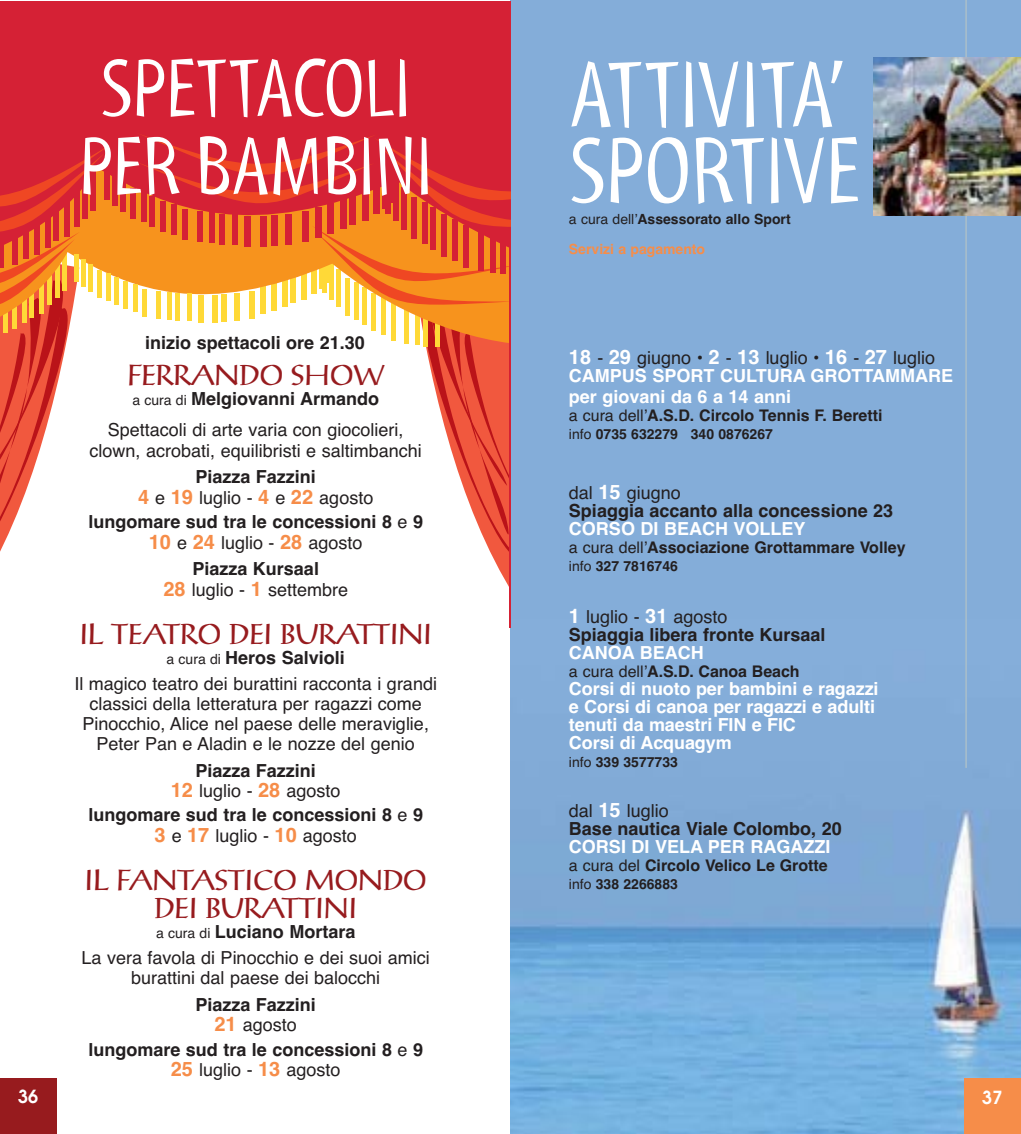
<style>
.page{position:relative;width:1021px;height:1134px;background:#fff}
.page>*{position:absolute;margin:0;border:0;box-sizing:border-box;transform-origin:0 0}
.t1{font:96px/76px "Myriad Std Tilt";color:#fff}
.t2{font:84px/78px "Myriad Std Tilt";color:#fff}
.t3{font:28px/28px "Post Antiqua";color:#971b1e;text-align:center}
.t4{font:18px/20.6px "Helvetica";color:#231f20;text-align:center}
.t5{font:700 18px/20.6px "Helvetica";color:#231f20;text-align:center}
.t6{font:700 18px/18px "Helvetica";letter-spacing:-.005em;color:#fff}
.t7{font:600 18px "Avant Garde";color:#fff}
.t8{font:700 16px "Helvetica";color:#231f20}
.t9{font:700 14px/30px "Helvetica";color:#231f20}
.s1{font-size:14px}
.s2{font-weight:700}
.s3{font-weight:700;font-size:20px;color:#f68d49}
.s4{font-weight:400}
.s5{font-size:20px;color:#f68d49}
.s6{color:#f68d49}
.s7{font-size:20px}
.s8{font-weight:400;color:#231f20}
.s9{font-size:20px;color:#fff}
</style>
<div class="page">
<img style="left:510px;top:1px;width:510px;height:1133px">
<div style="left:0;top:1078px;width:56px;height:56px;background:#971b1e"></div>
<div style="left:964px;top:1078px;width:56px;height:56px;background:#f68d49"></div>
<hr style="left:965px;top:1px;width:1px;height:767px;background:#fff">
<img style="left:873px;top:58px;width:147px;height:157px">
<hr style="left:508px;top:73px;width:2px;height:555px;background:#d52135">
<div style="left:0;top:105px;width:508px;height:28px;background:#d52135"></div>
<svg style="left:0;top:133px;width:510px;height:482px"></svg>
<div style="left:0;top:1px;width:510px;height:104px;background:#d52135"></div>
<h2 class="t2" style="left:79px;top:54px;width:355px">SPETTACOLI<br>PER BAMBINI</h2>
<p class="t5" style="left:145px;top:335px;width:221px">inizio spettacoli ore 21.30</p>
<h3 class="t3" style="left:127px;top:363px;width:258px">FERRANDO SHOW</h3>
<p class="t4" style="left:108px;top:385px;width:297px;line-height:30.6px"><span class="s1">a cura di</span> <span class="s2">Melgiovanni Armando<br></span>Spettacoli di arte varia con giocolieri,</p>
<p class="t4" style="left:90px;top:442px;width:333px">clown, acrobati, equilibristi e saltimbanchi</p>
<p class="t4" style="left:138px;top:468px;width:237px"><span class="s2">Piazza Fazzini<br></span><span class="s3">4</span> e <span class="s3">19</span> luglio - <span class="s3">4</span> e <span class="s3">22</span> agosto</p>
<p class="t5" style="left:88px;top:513px;width:336px">lungomare sud tra le concessioni 8 <span class="s4">e</span> 9<br><span class="s5">10</span> <span class="s4">e</span> <span class="s5">24</span> <span class="s4">luglio -</span> <span class="s5">28</span> <span class="s4">agosto</span></p>
<p class="t4" style="left:163px;top:560px;width:186px"><span class="s2">Piazza Kursaal<br></span><span class="s3">28</span> luglio - <span class="s3">1</span> settembre</p>
<h3 class="t3" style="left:80px;top:622px;width:353px">IL TEATRO DEI BURATTINI</h3>
<p class="t4" style="left:74px;top:646px;width:364px;line-height:26px"><span class="s1">a cura di</span> <span class="s2">Heros Salvioli<br></span>Il magico teatro dei burattini racconta i grandi</p>
<p class="t4" style="left:82px;top:695px;width:348px;line-height:20px">classici della letteratura per ragazzi come<br>Pinocchio, Alice nel paese delle meraviglie,<br>Peter Pan e Aladin e le nozze del genio</p>
<p class="t5" style="left:171px;top:762px;width:171px">Piazza Fazzini<br><span class="s5">12</span> <span class="s4">luglio -</span> <span class="s5">28</span> <span class="s4">agosto</span></p>
<p class="t5" style="left:88px;top:806px;width:336px">lungomare sud tra le concessioni 8 <span class="s4">e</span> 9<br><span class="s5">3</span> <span class="s4">e</span> <span class="s5">17</span> <span class="s4">luglio -</span> <span class="s5">10</span> <span class="s4">agosto</span></p>
<h3 class="t3" style="left:85px;top:868px;width:343px">IL FANTASTICO MONDO<br>DEI BURATTINI</h3>
<p class="t4" style="left:82px;top:921px;width:349px;line-height:26px"><span class="s1">a cura di</span> <span class="s2">Luciano Mortara<br></span>La vera favola di Pinocchio e dei suoi amici</p>
<p class="t4" style="left:131px;top:969px;width:251px">burattini dal paese dei balocchi</p>
<p class="t5" style="left:195px;top:996px;width:122px">Piazza Fazzini<br><span class="s5">21</span> <span class="s4">agosto</span></p>
<p class="t5" style="left:88px;top:1041px;width:336px">lungomare sud tra le concessioni 8 <span class="s4">e</span> 9<br><span class="s5">25</span> <span class="s4">luglio -</span> <span class="s5">13</span> <span class="s4">agosto</span></p>
<h1 class="t1" style="left:569px;top:63px;width:292px">ATTIVITA’<br>SPORTIVE</h1>
<p class="t9" style="left:569px;top:205px;width:223px"><span class="s4">a cura dell’</span>Assessorato allo Sport<br><span class="s6">Servizi a pagamento</span></p>
<p class="t6" style="left:569px;top:351px;width:386px"><span class="s7">18</span> <span class="s8">-</span> <span class="s7">29</span> <span class="s8">giugno •</span> <span class="s7">2</span> <span class="s8">-</span> <span class="s7">13</span> <span class="s8">luglio •</span> <span class="s7">16</span> <span class="s8">-</span> <span class="s7">27</span> <span class="s8">luglio<br></span>CAMPUS SPORT CULTURA GROTTAMMARE</p>
<p class="t6" style="left:569px;top:389px;width:224px">per giovani da 6 a 14 anni</p>
<p class="t8" style="left:569px;top:409px;width:315px"><span class="s4">a cura dell’</span>A.S.D. Circolo Tennis F. Beretti</p>
<p class="t9" style="left:569px;top:420px;width:205px"><span class="s4">info</span> 0735 632279 340 0876267</p>
<p class="t5" style="left:569px;top:486px;width:326px;line-height:18px;text-align:left"><span class="s4">dal</span> <span class="s9">15</span> <span class="s4">giugno<br></span>Spiaggia accanto alla concessione 23</p>
<p class="t6" style="left:569px;top:522px;width:238px">CORSO DI BEACH VOLLEY</p>
<p class="t8" style="left:569px;top:542px;width:338px"><span class="s4">a cura dell’</span>Associazione Grottammare Volley</p>
<p class="t9" style="left:569px;top:553px;width:110px"><span class="s4">info</span> 327 7816746</p>
<p class="t5" style="left:569px;top:609px;width:258px;line-height:18px;text-align:left"><span class="s9">1</span> <span class="s4">luglio -</span> <span class="s9">31</span> <span class="s4">agosto<br></span>Spiaggia libera fronte Kursaal</p>
<p class="t6" style="left:569px;top:645px;width:136px">CANOA BEACH</p>
<p class="t8" style="left:569px;top:665px;width:232px"><span class="s4">a cura dell’</span>A.S.D. Canoa Beach</p>
<p class="t6" style="left:569px;top:681px;width:311px">Corsi di nuoto per bambini e ragazzi e Corsi di canoa per ragazzi e adulti tenuti da maestri FIN e FIC<br>Corsi di Acquagym</p>
<p class="t9" style="left:569px;top:748px;width:110px"><span class="s4">info</span> 339 3577733</p>
<p class="t5" style="left:569px;top:804px;width:274px;line-height:18px;text-align:left"><span class="s4">dal</span> <span class="s9">15</span> <span class="s4">luglio<br></span>Base nautica Viale Colombo, 20</p>
<p class="t6" style="left:569px;top:840px;width:263px">CORSI DI VELA PER RAGAZZI</p>
<p class="t8" style="left:569px;top:860px;width:260px"><span class="s4">a cura del</span> Circolo Velico Le Grotte</p>
<p class="t9" style="left:569px;top:871px;width:110px"><span class="s4">info</span> 338 2266883</p>
<p class="t7" style="left:18px;top:1089px;width:22px">36</p>
<p class="t7" style="left:982px;top:1091px;width:22px">37</p>
</div>
